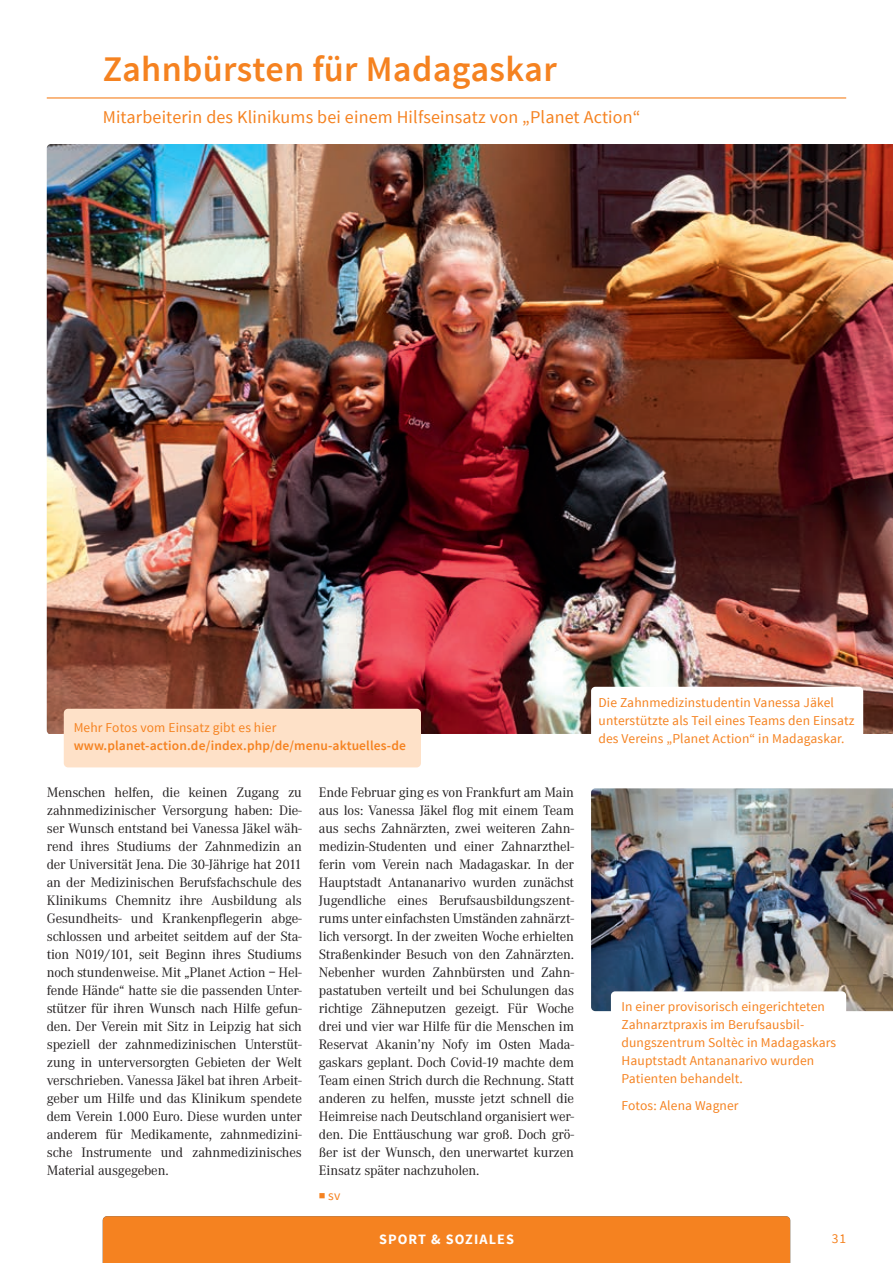
<style>
.page{position:relative;width:893px;height:1263px;background:#fff}
.page>*{position:absolute;margin:0;border:0;box-sizing:border-box;transform-origin:0 0}
.t1{font:600 36px "Source Sans Pro";letter-spacing:.01em;color:#f58220}
.t2{font:18px "Source Sans Pro";letter-spacing:.01em;color:#f58220}
.t3{font:14.25px/18px "Corporate A";letter-spacing:-.01em;color:#231f20;text-align:justify}
.t4{font:700 14.25px "Source Sans Pro";letter-spacing:.075em;color:#fff}
.t5{font:13.5px/18px "Source Sans Pro";letter-spacing:.01em;color:#f58220}
.t6{font:600 13.5px "Source Sans Pro";letter-spacing:.01em;color:#f58220}
</style>
<div class="page">
<img style="left:47px;top:144px;width:846px;height:590px">
<div style="left:103px;top:1216px;width:687px;height:47px;background:#f58220"></div>
<div style="left:591px;top:687px;width:272px;height:114px;background:#fff;border-radius:4px"></div>
<hr style="left:47px;top:97px;width:799px;height:2px;background:#f58220">
<div style="left:64px;top:709px;width:357px;height:58px;background:#fee1c8;border-radius:4px"></div>
<img style="left:591px;top:788px;width:302px;height:223px">
<div style="left:611px;top:991px;width:235px;height:115px;background:#fff;border-radius:4px"></div>
<h1 class="t1" style="left:103px;top:46px;width:456px">Zahnbürsten für Madagaskar</h1>
<p class="t2" style="left:103px;top:106px;width:539px">Mitarbeiterin des Klinikums bei einem Hilfseinsatz von „Planet Action“</p>
<p class="t5" style="left:74px;top:718px;width:204px">Mehr Fotos vom Einsatz gibt es hier</p>
<p class="t6" style="left:74px;top:737px;width:334px">www.planet-action.de/index.php/de/menu-aktuelles-de</p>
<p class="t3" style="left:47px;top:784px;width:257px">Menschen helfen, die keinen Zugang zu zahnmedizinischer Versorgung haben: Die&shy;ser Wunsch entstand bei Vanessa Jäkel wäh&shy;rend ihres Studiums der Zahnmedizin an der Universität Jena. Die 30-Jährige hat 2011 an der Medizinischen Berufsfachschule des Klinikums Chemnitz ihre Ausbildung als Gesundheits- und Krankenpflegerin abge&shy;schlossen und arbeitet seitdem auf der Sta&shy;tion N019/101, seit Beginn ihres Studiums noch stundenweise. Mit „Planet Action – Hel&shy;fende Hände“ hatte sie die passenden Unter&shy;stützer für ihren Wunsch nach Hilfe gefun&shy;den. Der Verein mit Sitz in Leipzig hat sich speziell der zahnmedizinischen Unterstüt&shy;zung in unterversorgten Gebieten der Welt verschrieben. Vanessa Jäkel bat ihren Arbeit&shy;geber um Hilfe und das Klinikum spendete dem Verein 1.000 Euro. Diese wurden unter anderem für Medikamente, zahnmedizini&shy;sche Instrumente und zahnmedizinisches Material ausgegeben.</p>
<p class="t3" style="left:319px;top:784px;width:257px">Ende Februar ging es von Frankfurt am Main aus los: Vanessa Jäkel flog mit einem Team aus sechs Zahnärzten, zwei weiteren Zahn&shy;medizin-Studenten und einer Zahnarzthel&shy;ferin vom Verein nach Madagaskar. In der Hauptstadt Antananarivo wurden zunächst Jugendliche eines Berufsausbildungszent&shy;rums unter einfachsten Umständen zahnärzt&shy;lich versorgt. In der zweiten Woche erhielten Straßenkinder Besuch von den Zahnärzten.<br>Nebenher wurden Zahnbürsten und Zahn&shy;pastatuben verteilt und bei Schulungen das richtige Zähneputzen gezeigt. Für Woche drei und vier war Hilfe für die Menschen im Reservat Akanin’ny Nofy im Osten Mada&shy;gaskars geplant. Doch Covid-19 machte dem Team einen Strich durch die Rechnung. Statt anderen zu helfen, musste jetzt schnell die Heimreise nach Deutschland organisiert wer&shy;den. Die Enttäuschung war groß. Doch grö&shy;ßer ist der Wunsch, den unerwartet kurzen Einsatz später nachzuholen.</p>
<p class="t5" style="left:319px;top:1186px;width:23px">■ sv</p>
<p class="t5" style="left:598px;top:694px;width:258px">Die Zahnmedizinstudentin Vanessa Jäkel unterstützte als Teil eines Teams den Einsatz des Vereins „Planet Action“ in Madagaskar.</p>
<p class="t5" style="left:621px;top:998px;width:216px">In einer provisorisch eingerichteten Zahnarztpraxis im Berufsausbil&shy;dungszentrum Soltèc in Madagaskars Hauptstadt Antananarivo wurden Patienten behandelt.</p>
<p class="t5" style="left:621px;top:1096px;width:119px">Fotos: Alena Wagner</p>
<p class="t4" style="left:379px;top:1230px;width:136px">SPORT &amp; SOZIALES</p>
<p class="t4" style="left:380px;top:1230px;width:135px">MEDIZIN &amp; PFLEGE</p>
<p class="t5" style="left:832px;top:1230px;width:16px">31</p>
</div>
